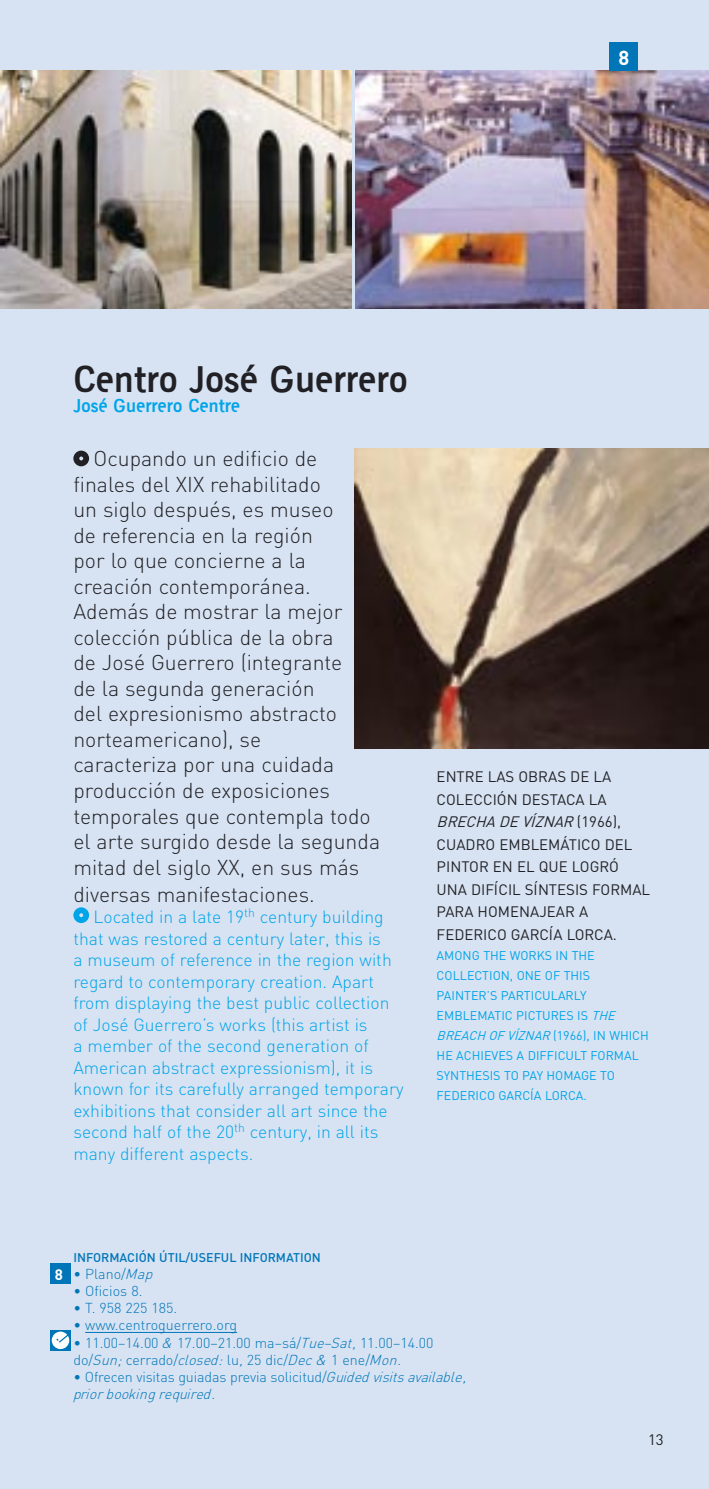
<style>
.page{position:relative;width:709px;height:1489px;background:#fff}
.page>*{position:absolute;margin:0;border:0;box-sizing:border-box;transform-origin:0 0}
.t1{font:35px "VSV Alergia Bold";color:#212125}
.t2{font:300 21.25px/25.5px "DIN";color:#212125}
.t3{font:700 20px "DIN";color:#fff}
.t4{font:300 17.5px/21.5px "DIN";color:#00a4e8}
.t5{font:17.5px "VSV Alergia Bold";color:#00a4e8}
.t6{font:15px/22.5px "DIN";color:#212125}
.t7{font:700 15px "DIN";color:#fff}
.t8{font:300 14.25px/17px "DIN";color:#0076b9}
.t9{font:italic 300 14.25px/17px "DIN";letter-spacing:-.01em;color:#0076b9}
.t10{font:12.5px/20px "DIN";color:#00a4e8}
.t11{font:500 12.5px "DIN";color:#0076b9}
.s1{font-style:italic}
.s2{font-style:normal}
</style>
<div class="page">
<div style="left:0;top:0;width:709px;height:1488px;background:#d7e3f3"></div>
<svg style="left:73px;top:450px;width:16px;height:16px"></svg>
<svg style="left:73px;top:907px;width:16px;height:16px"></svg>
<hr style="left:85px;top:1331px;width:152px;height:1px;background:#0076b9">
<img style="left:0;top:71px;width:351px;height:237px">
<img style="left:356px;top:71px;width:353px;height:237px">
<img style="left:355px;top:449px;width:354px;height:299px">
<div style="left:50px;top:1262px;width:20px;height:21px;background:#0076b9"></div>
<svg style="left:50px;top:1330px;width:20px;height:20px"></svg>
<div style="left:52px;top:1331px;width:17px;height:17px;background:#fff;border-radius:50%"></div>
<svg style="left:55px;top:1332px;width:16px;height:11px"></svg>
<div style="left:609px;top:43px;width:29px;height:28px;background:#0076b9"></div>
<p class="t3" style="left:618px;top:45px;width:12px">8</p>
<h1 class="t1" style="left:73px;top:356px;width:336px">Centro José Guerrero</h1>
<p class="t5" style="left:73px;top:394px;width:168px">José Guerrero Centre</p>
<p class="t2" style="left:73px;top:445px;width:308px;text-indent:20px">Ocupando un edificio de finales del XIX rehabilitado<br>un siglo después, es museo<br>de referencia en la región<br>por lo que concierne a la creación contemporánea.<br>Además de mostrar la mejor colección pública de la obra<br>de José Guerrero (integrante<br>de la segunda generación<br>del expresionismo abstracto norteamericano), se<br>caracteriza por una cuidada producción de exposiciones temporales que contempla todo el arte surgido desde la segunda mitad del siglo XX, en sus más diversas manifestaciones.</p>
<p class="t4" style="left:73px;top:905px;width:332px;text-indent:20px">Located in a late 19<sup>th</sup> century building that was restored a century later, this is<br>a museum of reference in the region with regard to contemporary creation. Apart from displaying the best public collection of José Guerrero’s works (this artist is<br>a member of the second generation of American abstract expressionism), it is known for its carefully arranged temporary exhibitions that consider all art since the second half of the 20<sup>th</sup> century, in all its many different aspects.</p>
<p class="t6" style="left:436px;top:765px;width:215px">ENTRE LAS OBRAS DE LA<br>COLECCIÓN DESTACA LA<br><span class="s1">BRECHA DE VÍZNAR</span> (1966),<br>CUADRO EMBLEMÁTICO DEL<br>PINTOR EN EL QUE LOGRÓ<br>UNA DIFÍCIL SÍNTESIS FORMAL<br>PARA HOMENAJEAR A<br>FEDERICO GARCÍA LORCA.</p>
<p class="t10" style="left:436px;top:944px;width:214px">AMONG THE WORKS IN THE<br>COLLECTION, ONE OF THIS<br>PAINTER’S PARTICULARLY<br>EMBLEMATIC PICTURES IS <span class="s1">THE<br>BREACH OF VÍZNAR</span> (1966), IN WHICH<br>HE ACHIEVES A DIFFICULT FORMAL<br>SYNTHESIS TO PAY HOMAGE TO<br>FEDERICO GARCÍA LORCA.</p>
<p class="t7" style="left:55px;top:1264px;width:10px">8</p>
<p class="t11" style="left:73px;top:1249px;width:249px">INFORMACIÓN ÚTIL/USEFUL INFORMATION</p>
<p class="t8" style="left:73px;top:1265px;width:81px">• Plano/<span class="s1">Map</span></p>
<p class="t8" style="left:73px;top:1282px;width:71px">• Oficios 8.</p>
<p class="t8" style="left:73px;top:1299px;width:105px">• T. 958 225 185.</p>
<p class="t8" style="left:73px;top:1316px;width:165px">• www.centroguerrero.org</p>
<p class="t8" style="left:73px;top:1333px;width:361px">• 11.00–14.00 <span class="s1">&amp;</span> 17.00–21.00 ma–sá/<span class="s1">Tue–Sat,</span> 11.00–14.00 do/<span class="s1">Sun;</span> cerrado/<span class="s1">closed:</span> lu<span class="s1">,</span> 25 dic/<span class="s1">Dec &amp;</span> 1 ene/<span class="s1">Mon.</span></p>
<p class="t9" style="left:73px;top:1367px;width:394px"><span class="s2">• Ofrecen visitas guiadas previa solicitud/</span>Guided visits available, prior booking required<span class="s2">.</span></p>
<p class="t6" style="left:648px;top:1428px;width:17px">13</p>
</div>
